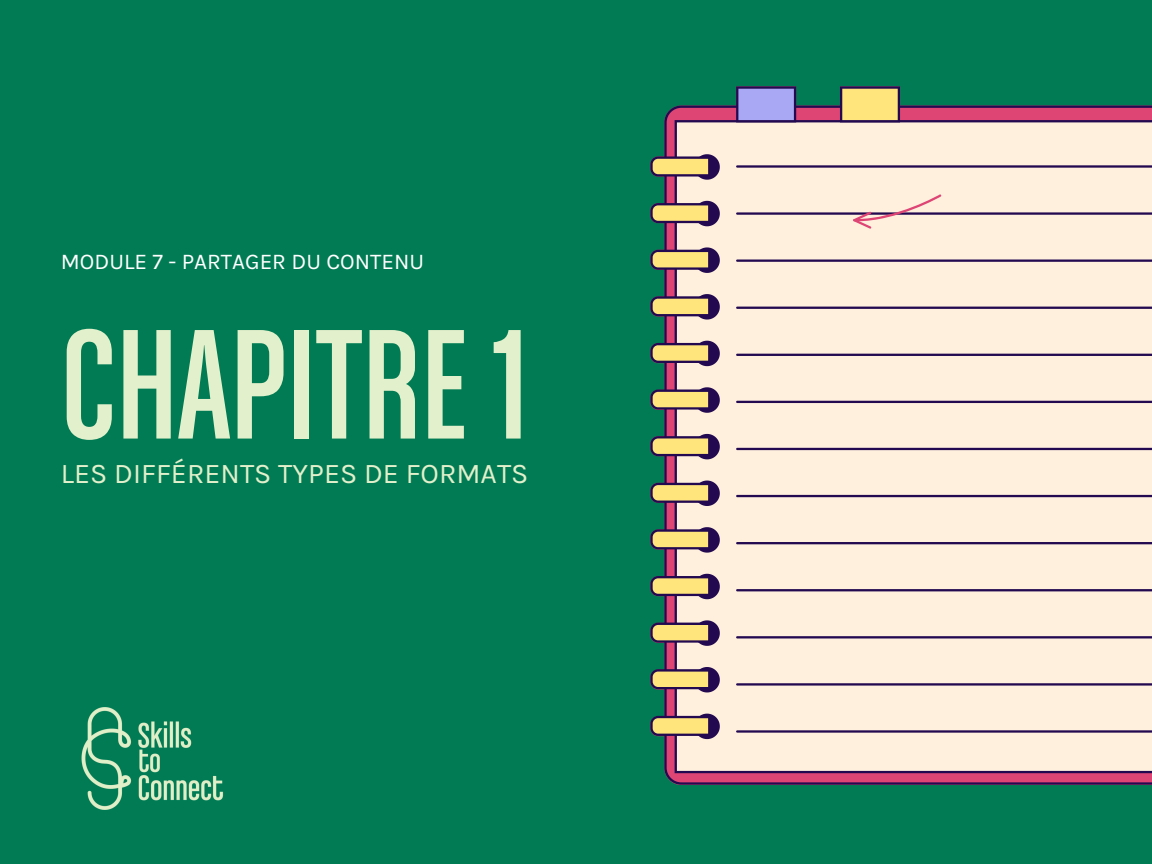
<style>
.page{position:relative;width:1152px;height:864px;background:#007b54}
.page>*{position:absolute;margin:0;border:0;box-sizing:border-box;transform-origin:0 0}
.t1{font:166.35px "Chalet Comprime Cologne Eighty";color:#e2f0cb}
.t2{font:28.5px "Karla";color:#e2f0cb}
.t3{font:22.5px "Karla";color:#fff}
</style>
<div class="page">
<img style="left:81px;top:707px;width:143px;height:103px">
<svg style="left:664px;top:106px;width:488px;height:679px;fill:#fff0de"></svg>
<svg style="left:736px;top:86px;width:60px;height:36px"></svg>
<svg style="left:840px;top:86px;width:60px;height:36px"></svg>
<svg style="left:650px;top:154px;width:70px;height:26px"></svg>
<svg style="left:650px;top:201px;width:70px;height:25px"></svg>
<svg style="left:650px;top:247px;width:70px;height:26px"></svg>
<svg style="left:650px;top:294px;width:70px;height:26px"></svg>
<svg style="left:650px;top:341px;width:70px;height:25px"></svg>
<svg style="left:650px;top:387px;width:70px;height:26px"></svg>
<svg style="left:650px;top:434px;width:70px;height:25px"></svg>
<svg style="left:650px;top:481px;width:70px;height:25px"></svg>
<svg style="left:650px;top:527px;width:70px;height:26px"></svg>
<svg style="left:650px;top:574px;width:70px;height:25px"></svg>
<svg style="left:650px;top:620px;width:70px;height:26px"></svg>
<svg style="left:650px;top:667px;width:70px;height:25px"></svg>
<svg style="left:650px;top:714px;width:70px;height:25px"></svg>
<svg style="left:736px;top:194px;width:416px;height:35px"></svg>
<h1 class="t3" style="left:61px;top:248px;width:365px">MODULE 7 - PARTAGER DU CONTENU</h1>
<p class="t1" style="left:61px;top:322px;width:469px">CHAPITRE 1</p>
<h2 class="t2" style="left:61px;top:456px;width:469px">LES DIFFÉRENTS TYPES DE FORMATS</h2>
</div>
